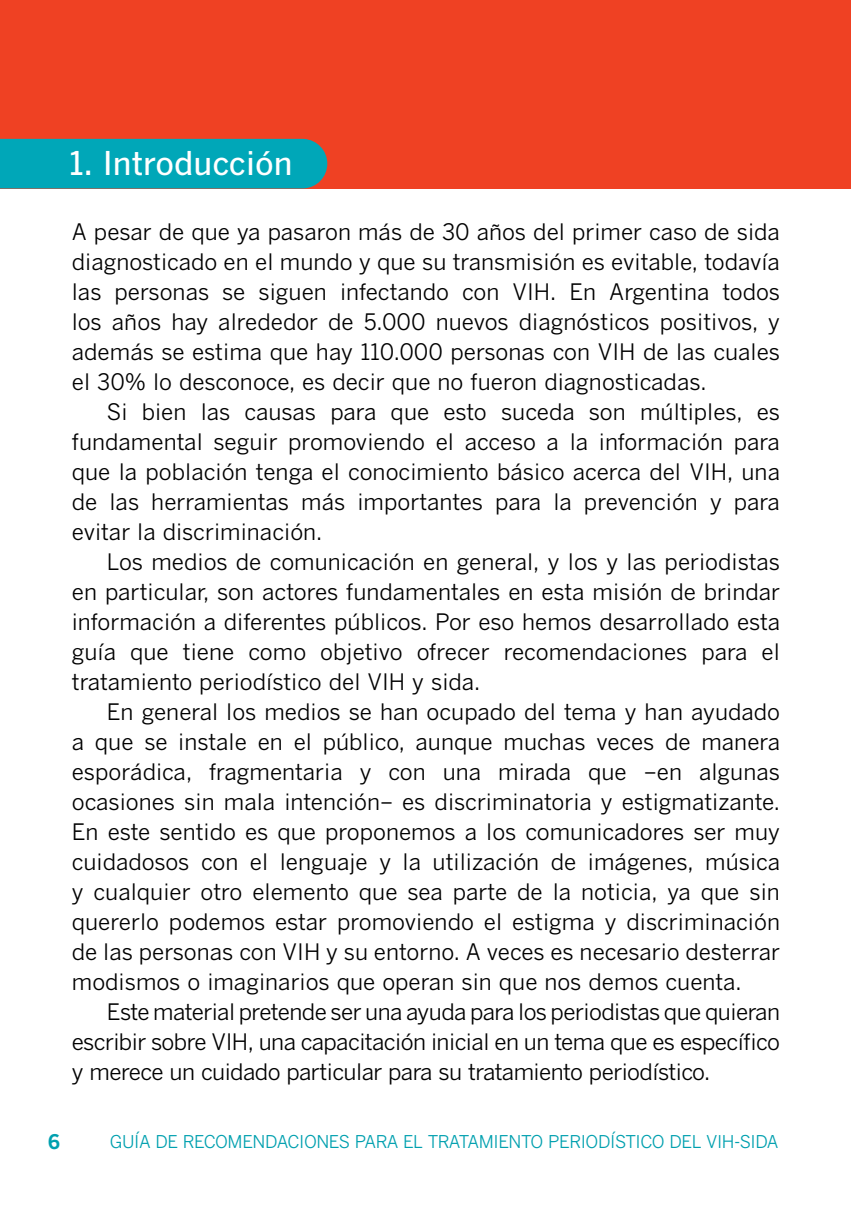
<style>
.page{position:relative;width:851px;height:1205px;background:#fff}
.page>*{position:absolute;margin:0;border:0;box-sizing:border-box;transform-origin:0 0}
.t1{font:500 32.5px "Benton Gothic";color:#fff}
.t2{font:22.5px/30px "Benton Gothic";color:#000;text-align:justify}
.t3{font:700 20px "Benton Gothic";color:#00a0af}
.t4{font:17.5px "Benton Gothic";letter-spacing:.005em;color:#00a0af}
</style>
<div class="page">
<div style="left:0;top:0;width:850px;height:189px;background:#ef4123"></div>
<div style="left:0;top:139px;width:327px;height:49px;background:#00a7b8"></div>
<h1 class="t1" style="left:69px;top:143px;width:225px">1. Introducción</h1>
<p class="t2" style="left:72px;top:216px;width:709px">A pesar de que ya pasaron más de 30 años del primer caso de sida diagnosticado en el mundo y que su transmisión es evitable, todavía las personas se siguen infectando con VIH. En Argentina todos los años hay alrededor de 5.000 nuevos diagnósticos positivos, y además se estima que hay 110.000 personas con VIH de las cuales el 30% lo desconoce, es decir que no fueron diagnosticadas.</p>
<p class="t2" style="left:72px;top:396px;width:709px;text-align:left;text-indent:35px">Si bien las causas para que esto suceda son múltiples, es fundamental seguir promoviendo el acceso a la información para que la población tenga el conocimiento básico acerca del VIH, una de las herramientas más importantes para la prevención y para evitar la discriminación.<br>Los medios de comunicación en general, y los y las periodistas en particular, son actores fundamentales en esta misión de brindar información a diferentes públicos. Por eso hemos desarrollado esta guía que tiene como objetivo ofrecer recomendaciones para el tratamiento periodístico del VIH y sida.</p>
<p class="t2" style="left:72px;top:696px;width:709px;text-indent:35px">En general los medios se han ocupado del tema y han ayudado a que se instale en el público, aunque muchas veces de manera esporádica, fragmentaria y con una mirada que –en algunas ocasiones sin mala intención– es discriminatoria y estigmatizante.<br>En este sentido es que proponemos a los comunicadores ser muy cuidadosos con el lenguaje y la utilización de imágenes, música y cualquier otro elemento que sea parte de la noticia, ya que sin quererlo podemos estar promoviendo el estigma y discriminación de las personas con VIH y su entorno. A veces es necesario desterrar modismos o imaginarios que operan sin que nos demos cuenta.</p>
<p class="t2" style="left:72px;top:996px;width:709px;text-indent:35px">Este material pretende ser una ayuda para los periodistas que quieran escribir sobre VIH, una capacitación inicial en un tema que es específico y merece un cuidado particular para su tratamiento periodístico.</p>
<p class="t3" style="left:48px;top:1129px;width:14px">6</p>
<p class="t4" style="left:110px;top:1130px;width:85px">Guía de reco</p>
<p class="t4" style="left:227px;top:1130px;width:27px">mendaciones</p>
<p class="t4" style="left:355px;top:1130px;width:22px">para</p>
<p class="t4" style="left:403px;top:1130px;width:167px">el tratamiento period</p>
<p class="t4" style="left:610px;top:1130px;width:36px">ístico</p>
<p class="t4" style="left:669px;top:1130px;width:81px">del VIH-sida</p>
</div>
